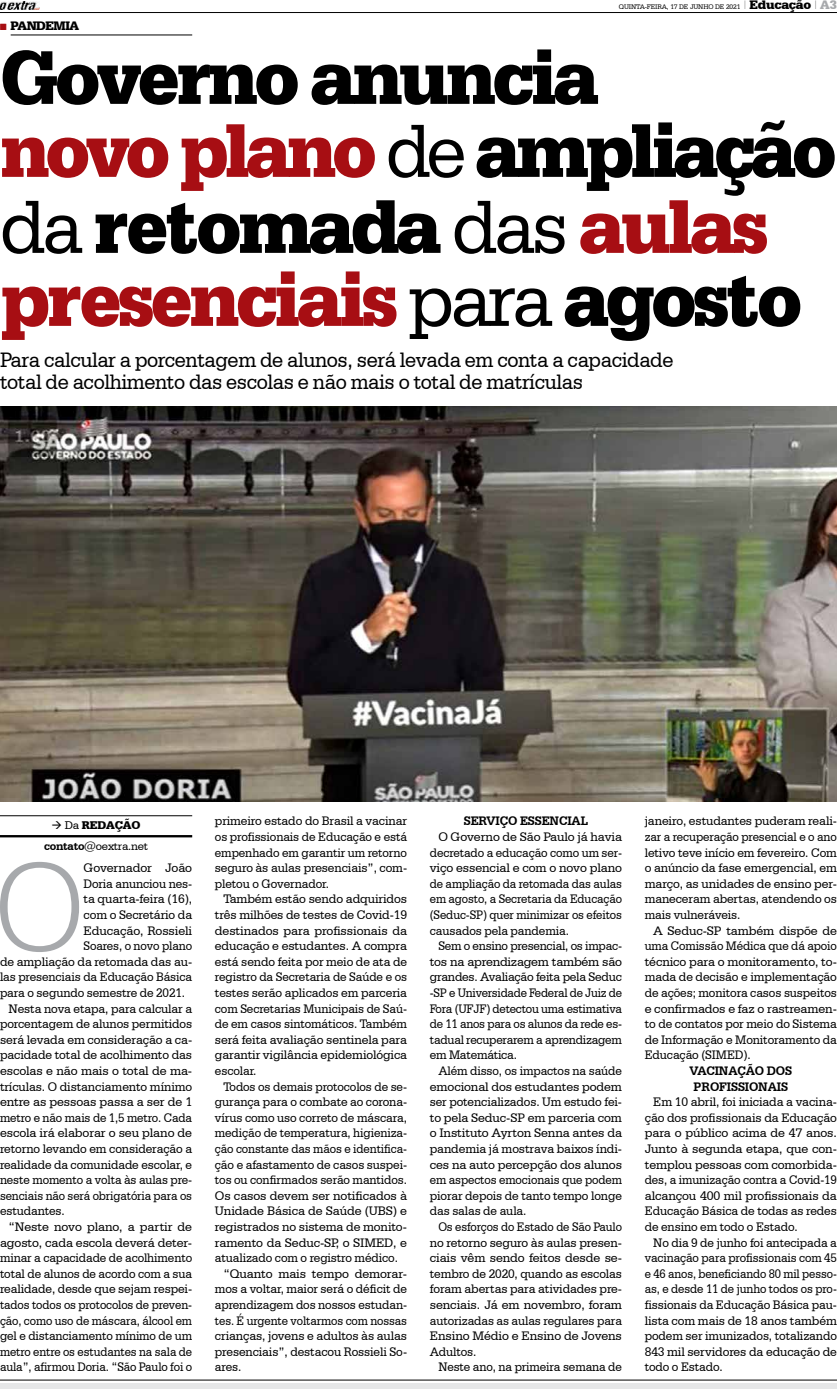
<style>
.page{position:relative;width:837px;height:1389px;background:#fff}
.page>*{position:absolute;margin:0;border:0;box-sizing:border-box;transform-origin:0 0}
.t1{font:300 133.7px "Serifa BT";color:#a7a9ac;scale:.95 1}
.t2{font:900 80px/74px "Serifa BT";letter-spacing:-.05em;color:#000;scale:.95 1}
.t3{font:22px/22px "Serifa BT";letter-spacing:-.02em;color:#000;scale:.95 1}
.t4{font:13px/15.6px "Serifa BT";letter-spacing:-.01em;color:#000;text-align:justify}
.t5{font:13px/15.6px "Serifa BT";letter-spacing:-.01em;color:#000;text-align:justify;scale:.94 1}
.t6{font:13px/15.6px "Serifa BT";letter-spacing:-.01em;color:#000;text-align:justify;scale:.95 1}
.t7{font:13px/15.6px "Serifa BT";letter-spacing:-.01em;color:#000;text-align:justify;scale:.91 1}
.t8{font:13px "Serifa BT";letter-spacing:-.01em;color:#000;scale:.96 1}
.t9{font:13px "Serifa BT";letter-spacing:-.01em;color:#000;scale:.93 1}
.t10{font:13px "Serifa BT";letter-spacing:-.01em;color:#000;scale:.92 1}
.t11{font:700 13px "Serifa BT";color:#000;scale:.95 1}
.t12{font:900 13px "Serifa BT";letter-spacing:-.04em;color:#000}
.t13{font:11.8px/20.8px "Serifa BT";letter-spacing:-.02em;color:#000;text-align:center}
.t14{font:7px "Serifa BT";letter-spacing:-.02em;color:#000}
.s1{color:#a70e13}
.s2{font-weight:900;font-size:13px}
.s3{font-weight:900;font-size:13px;color:#a7a9ac}
.s4{font-weight:400}
.s5{font-weight:900}
.s6{font-weight:700}
</style>
<div class="page">
<div style="left:0;top:1383px;width:836px;height:6px;background:#e6e7e8"></div>
<hr style="left:0;top:1380px;width:836px;height:1px;background:#000">
<hr style="left:0;top:12px;width:836px;height:1px;background:#000">
<img style="left:0;top:2px;width:39px;height:8px">
<hr style="left:0;top:815px;width:192px;height:1px;background:#000">
<hr style="left:0;top:835px;width:192px;height:2px;background:#000">
<hr style="left:11px;top:35px;width:181px;height:1px;background:#000">
<img style="left:0;top:407px;width:836px;height:394px">
<p class="t12" style="left:0;top:18px;width:81px"><span class="s1">→</span> PANDEMIA</p>
<p class="t14" style="left:618px;top:2px;width:219px">QUINTA-FEIRA, 17 DE JUNHO DE 2021 <sup>|</sup> <span class="s2">Educação</span> <sup>|</sup> <span class="s3">A3</span></p>
<h2 class="t2" style="left:0;top:38px;width:882px">Governo anuncia<br><span class="s1">novo plano</span> <span class="s4">de</span> ampliação <span class="s4">da</span> retomada <span class="s4">das</span> <span class="s1">aulas presenciais</span> <span class="s4">para</span> agosto</h2>
<h3 class="t3" style="left:0;top:348px;width:710px">Para calcular a porcentagem de alunos, será levada em conta a capacidade total de acolhimento das escolas e não mais o total de matrículas</h3>
<p class="t13" style="left:44px;top:815px;width:106px">→ Da <span class="s5">Redação </span><span class="s6">contato</span>@oextra.net</p>
<h1 class="t1" style="left:-6px;top:829px;width:97px">O</h1>
<p class="t4" style="left:83px;top:860px;width:110px">Governador João</p>
<p class="t6" style="left:83px;top:875px;width:116px">Doria anunciou nes-</p>
<p class="t4" style="left:83px;top:891px;width:110px">ta quarta-feira (16),</p>
<p class="t4" style="left:83px;top:907px;width:110px">com o Secretário da</p>
<p class="t4" style="left:83px;top:922px;width:110px">Educação, Rossieli</p>
<p class="t9" style="left:83px;top:938px;width:118px">Soares, o novo plano</p>
<p class="t4" style="left:0;top:953px;width:194px">de ampliação da retomada das au-</p>
<p class="t5" style="left:0;top:969px;width:206px">las presenciais da Educação Básica</p>
<p class="t6" style="left:0;top:985px;width:196px">para o segundo semestre de 2021.</p>
<p class="t8" style="left:9px;top:1001px;width:193px">Nesta nova etapa, para calcular a</p>
<p class="t8" style="left:0;top:1016px;width:202px">porcentagem de alunos permitidos</p>
<p class="t4" style="left:0;top:1031px;width:194px">será levada em consideração a ca-</p>
<p class="t4" style="left:0;top:1047px;width:194px">pacidade total de acolhimento das</p>
<p class="t4" style="left:0;top:1063px;width:194px">escolas e não mais o total de ma-</p>
<p class="t4" style="left:0;top:1078px;width:194px">trículas. O distanciamento mínimo</p>
<p class="t4" style="left:0;top:1094px;width:194px">entre as pessoas passa a ser de 1</p>
<p class="t9" style="left:0;top:1110px;width:208px">metro e não mais de 1,5 metro. Cada</p>
<p class="t4" style="left:0;top:1125px;width:194px">escola irá elaborar o seu plano de</p>
<p class="t8" style="left:0;top:1141px;width:202px">retorno levando em consideração a</p>
<p class="t6" style="left:0;top:1156px;width:204px">realidade da comunidade escolar, e</p>
<p class="t9" style="left:0;top:1172px;width:208px">neste momento a volta às aulas pre-</p>
<p class="t7" style="left:0;top:1187px;width:212px">senciais não será obrigatória para os</p>
<p class="t6" style="left:0;top:1203px;width:70px">estudantes.</p>
<p class="t4" style="left:9px;top:1219px;width:185px">“Neste novo plano, a partir de</p>
<p class="t4" style="left:0;top:1234px;width:194px">agosto, cada escola deverá deter-</p>
<p class="t5" style="left:0;top:1250px;width:206px">minar a capacidade de acolhimento</p>
<p class="t5" style="left:0;top:1265px;width:206px">total de alunos de acordo com a sua</p>
<p class="t8" style="left:0;top:1281px;width:202px">realidade, desde que sejam respei-</p>
<p class="t7" style="left:0;top:1297px;width:213px">tados todos os protocolos de preven-</p>
<p class="t7" style="left:0;top:1312px;width:212px">ção, como uso de máscara, álcool em</p>
<p class="t5" style="left:0;top:1328px;width:206px">gel e distanciamento mínimo de um</p>
<p class="t7" style="left:0;top:1343px;width:212px">metro entre os estudantes na sala de</p>
<p class="t10" style="left:0;top:1359px;width:210px">aula”, afirmou Doria. “São Paulo foi o</p>
<p class="t4" style="left:215px;top:813px;width:194px">primeiro estado do Brasil a vacinar os profissionais de Educação e está empenhado em garantir um retorno seguro às aulas presenciais”, com&shy;pletou o Governador.</p>
<p class="t4" style="left:215px;top:891px;width:194px;text-indent:9px">Também estão sendo adquiridos três milhões de testes de Covid-19 destinados para profissionais da educação e estudantes. A compra está sendo feita por meio de ata de registro da Secretaria de Saúde e os testes serão aplicados em parceria com Secretarias Municipais de Saú&shy;de em casos sintomáticos. Também será feita avaliação sentinela para garantir vigilância epidemiológica escolar.</p>
<p class="t5" style="left:223px;top:1078px;width:197px">Todos os demais protocolos de se-</p>
<p class="t6" style="left:215px;top:1094px;width:204px">gurança para o combate ao corona-</p>
<p class="t6" style="left:215px;top:1109px;width:204px">vírus como uso correto de máscara,</p>
<p class="t5" style="left:215px;top:1125px;width:206px">medição de temperatura, higieniza-</p>
<p class="t10" style="left:215px;top:1141px;width:210px">ção constante das mãos e identifica-</p>
<p class="t6" style="left:215px;top:1156px;width:204px">ção e afastamento de casos suspei-</p>
<p class="t5" style="left:215px;top:1172px;width:206px">tos ou confirmados serão mantidos.</p>
<p class="t4" style="left:215px;top:1187px;width:194px">Os casos devem ser notificados à</p>
<p class="t4" style="left:215px;top:1203px;width:194px">Unidade Básica de Saúde (UBS) e</p>
<p class="t4" style="left:215px;top:1219px;width:194px">registrados no sistema de monito-</p>
<p class="t4" style="left:215px;top:1234px;width:194px">ramento da Seduc-SP, o SIMED, e</p>
<p class="t6" style="left:215px;top:1250px;width:194px">atualizado com o registro médico.</p>
<p class="t4" style="left:223px;top:1265px;width:185px">“Quanto mais tempo demorar-</p>
<p class="t6" style="left:215px;top:1281px;width:204px">mos a voltar, maior será o déficit de</p>
<p class="t5" style="left:215px;top:1297px;width:206px">aprendizagem dos nossos estudan-</p>
<p class="t7" style="left:215px;top:1312px;width:212px">tes. É urgente voltarmos com nossas</p>
<p class="t4" style="left:215px;top:1328px;width:193px">crianças, jovens e adultos às aulas</p>
<p class="t8" style="left:215px;top:1344px;width:202px">presenciais”, destacou Rossieli So-</p>
<p class="t6" style="left:215px;top:1359px;width:29px">ares.</p>
<p class="t11" style="left:463px;top:813px;width:42px">Serviço</p>
<p class="t11" style="left:520px;top:813px;width:9px">essencial</p>
<p class="t4" style="left:429px;top:829px;width:194px;text-indent:9px">O Governo de São Paulo já havia decretado a educação como um ser&shy;viço essencial e com o novo plano de ampliação da retomada das aulas em agosto, a Secretaria da Educação (Seduc-SP) quer minimizar os efeitos causados pela pandemia.</p>
<p class="t5" style="left:429px;top:938px;width:206px;text-indent:9px">Sem o ensino presencial, os impac&shy;tos na aprendizagem também são grandes. Avaliação feita pela Seduc -SP e Universidade Federal de Juiz de Fora (UFJF) detectou uma estimativa de 11 anos para os alunos da rede es&shy;tadual recuperarem a aprendizagem em Matemática.</p>
<p class="t5" style="left:429px;top:1063px;width:206px;text-indent:9px">Além disso, os impactos na saúde emocional dos estudantes podem ser potencializados. Um estudo fei&shy;to pela Seduc-SP em parceria com o Instituto Ayrton Senna antes da pandemia já mostrava baixos índi&shy;ces na auto percepção dos alunos em aspectos emocionais que podem piorar depois de tanto tempo longe das salas de aula.</p>
<p class="t7" style="left:429px;top:1219px;width:213px;text-indent:9px">Os esforços do Estado de São Paulo no retorno seguro às aulas presen&shy;ciais vêm sendo feitos desde se&shy;tembro de 2020, quando as escolas foram abertas para atividades pre&shy;senciais. Já em novembro, foram autorizadas as aulas regulares para Ensino Médio e Ensino de Jovens Adultos.</p>
<p class="t5" style="left:438px;top:1359px;width:197px">Neste ano, na primeira semana de</p>
<p class="t4" style="left:644px;top:813px;width:194px">janeiro, estudantes puderam reali&shy;zar a recuperação presencial e o ano letivo teve início em fevereiro. Com o anúncio da fase emergencial, em março, as unidades de ensino per&shy;maneceram abertas, atendendo os mais vulneráveis.</p>
<p class="t4" style="left:644px;top:922px;width:194px;text-indent:9px">A Seduc-SP também dispõe de uma Comissão Médica que dá apoio técnico para o monitoramento, to&shy;mada de decisão e implementação de ações; monitora casos suspeitos e confirmados e faz o rastreamen&shy;to de contatos por meio do Sistema de Informação e Monitoramento da Educação (SIMED).</p>
<p class="t11" style="left:689px;top:1063px;width:10px">Vacinação</p>
<p class="t11" style="left:766px;top:1063px;width:10px">dos</p>
<p class="t11" style="left:693px;top:1078px;width:9px">profissionais</p>
<p class="t4" style="left:644px;top:1094px;width:194px;text-indent:9px">Em 10 abril, foi iniciada a vacina&shy;ção dos profissionais da Educação para o público acima de 47 anos.<br>Junto à segunda etapa, que con&shy;templou pessoas com comorbida&shy;des, a imunização contra a Covid-19 alcançou 400 mil profissionais da Educação Básica de todas as redes de ensino em todo o Estado.</p>
<p class="t6" style="left:644px;top:1234px;width:204px;text-indent:9px">No dia 9 de junho foi antecipada a vacinação para profissionais com 45 e 46 anos, beneficiando 80 mil pesso&shy;as, e desde 11 de junho todos os pro&shy;fissionais da Educação Básica pau&shy;lista com mais de 18 anos também podem ser imunizados, totalizando 843 mil servidores da educação de todo o Estado.</p>
</div>
